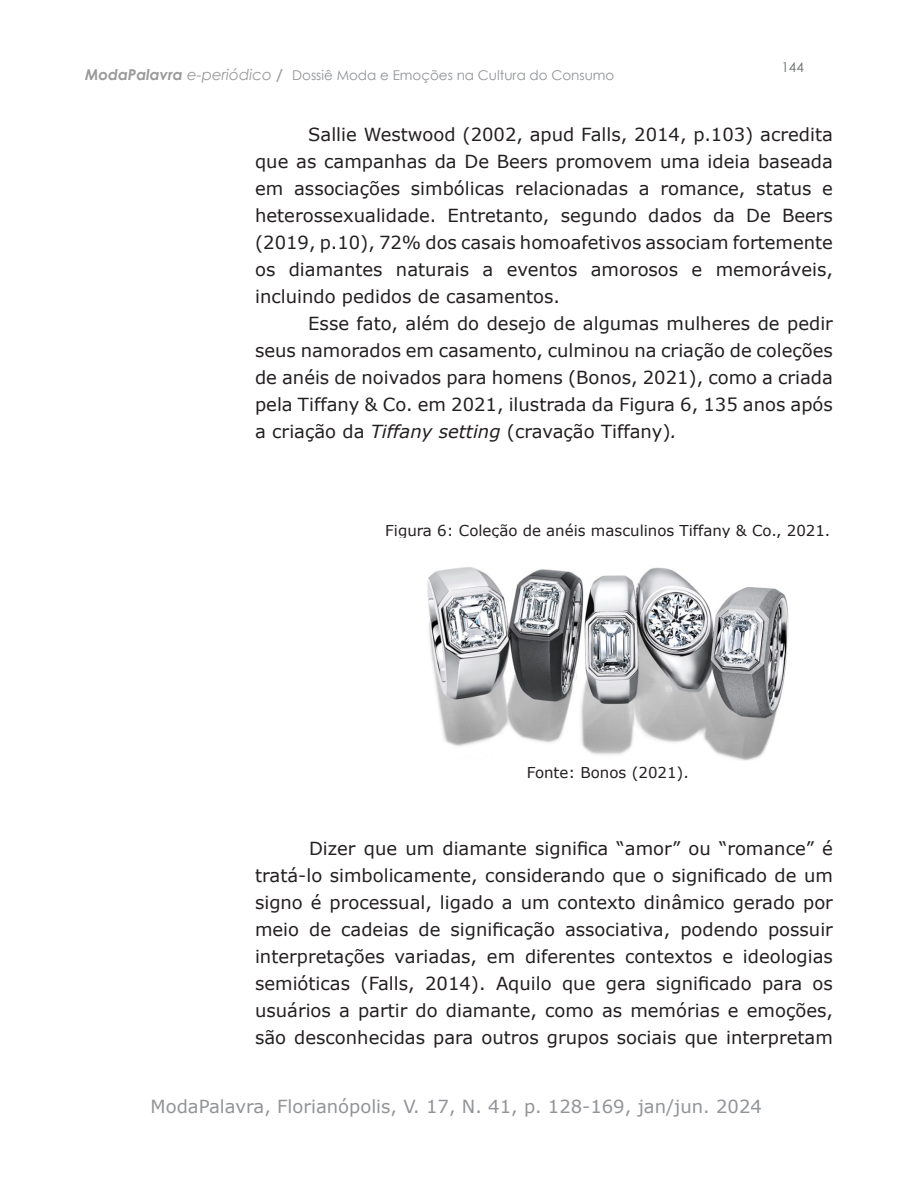
<style>
.page{position:relative;width:918px;height:1188px;background:#fff}
.page>*{position:absolute;margin:0;border:0;box-sizing:border-box;transform-origin:0 0}
.t1{font:18px/27px "Verdana";color:#231f20;text-align:justify}
.t2{font:18px "Verdana";color:#919396}
.t3{font:15px "Verdana";color:#231f20}
.t4{font:13.5px "Century Gothic";color:#919396}
.t5{font:13.5px "Century Gothic";color:#6c6d70}
.s1{font-weight:700;font-style:italic;font-size:15px;color:#9a9a9a}
.s2{font-style:italic;font-size:15px;color:#9a9a9a}
.s3{font-style:italic}
</style>
<div class="page">
<img style="left:427px;top:567px;width:362px;height:193px">
<p class="t4" style="left:85px;top:66px;width:531px"><span class="s1">ModaPalavra</span> <span class="s2">e-periódico</span> <span class="s1">/</span> Dossiê Moda e Emoções na Cultura do Consumo</p>
<p class="t5" style="left:782px;top:58px;width:24px">144</p>
<p class="t1" style="left:255px;top:122px;width:579px;text-indent:53px">Sallie Westwood (2002, apud Falls, 2014, p.103) acredita que as campanhas da De Beers promovem uma ideia baseada em associações simbólicas relacionadas a romance, status e heterossexualidade. Entretanto, segundo dados da De Beers (2019, p.10), 72% dos casais homoafetivos associam fortemente os diamantes naturais a eventos amorosos e memoráveis, incluindo pedidos de casamentos.</p>
<p class="t1" style="left:255px;top:311px;width:579px;text-indent:53px">Esse fato, além do desejo de algumas mulheres de pedir seus namorados em casamento, culminou na criação de coleções de anéis de noivados para homens (Bonos, 2021), como a criada pela Tiffany &amp; Co. em 2021, ilustrada da Figura 6, 135 anos após a criação da <span class="s3">Tiffany setting</span> (cravação Tiffany)<span class="s3">.</span></p>
<p class="t3" style="left:385px;top:521px;width:447px">Figura 6: Coleção de anéis masculinos Tiffany &amp; Co., 2021.</p>
<p class="t3" style="left:527px;top:763px;width:164px">Fonte: Bonos (2021).</p>
<p class="t1" style="left:255px;top:835px;width:579px;text-indent:54px">Dizer que um diamante significa “amor” ou “romance” é tratá-lo simbolicamente, considerando que o significado de um signo é processual, ligado a um contexto dinâmico gerado por meio de cadeias de significação associativa, podendo possuir interpretações variadas, em diferentes contextos e ideologias semióticas (Falls, 2014). Aquilo que gera significado para os usuários a partir do diamante, como as memórias e emoções, são desconhecidas para outros grupos sociais que interpretam</p>
<p class="t2" style="left:151px;top:1095px;width:613px">ModaPalavra, Florianópolis, V. 17, N. 41, p. 128-169, jan/jun. 2024</p>
</div>
